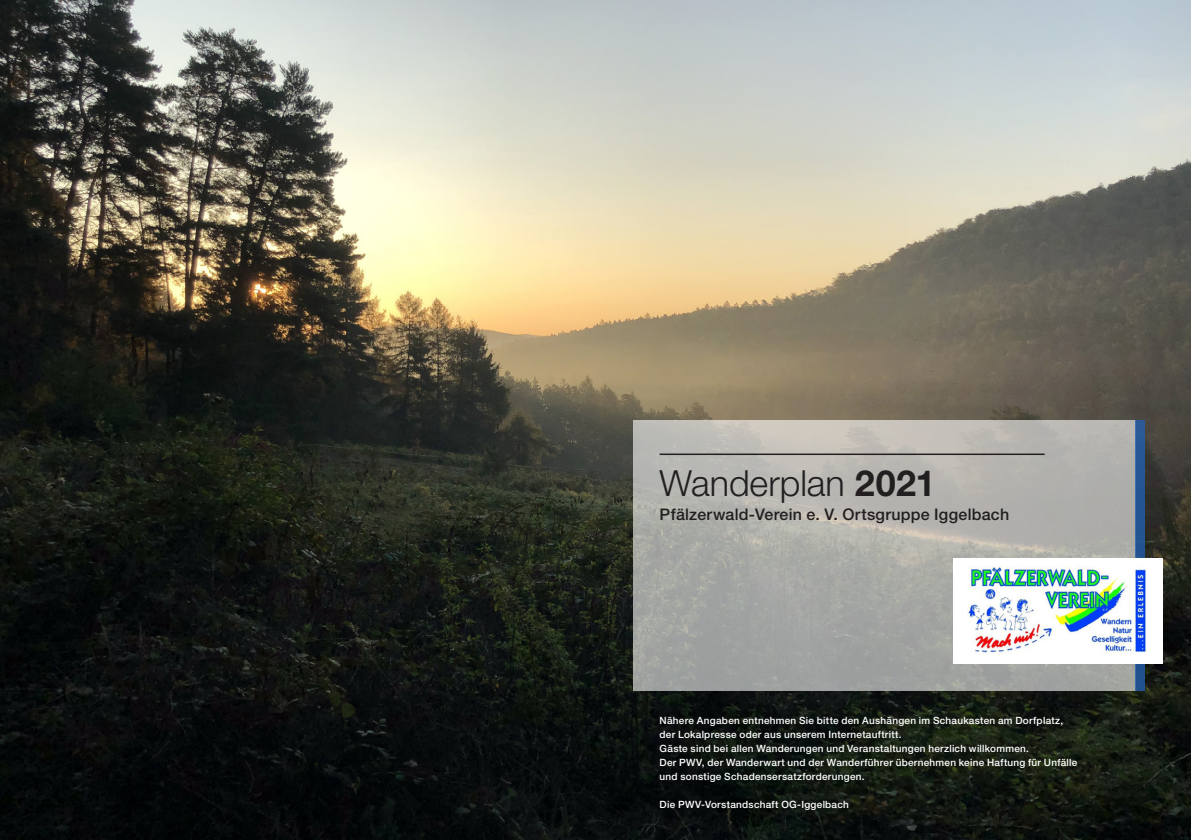
<style>
.page{position:relative;width:1191px;height:840px;background:#fff}
.page>*{position:absolute;margin:0;border:0;box-sizing:border-box;transform-origin:0 0}
.t1{font:300 36px "Helvetica Neue LT Std";color:#231f20}
.t2{font:500 16px "Helvetica Neue LT Std";letter-spacing:.015em;color:#231f20}
.t3{font:500 10px/14px "Helvetica Neue LT Std";letter-spacing:.025em;color:#fff}
.s1{font-weight:700}
</style>
<div class="page">
<img style="left:0;top:0;width:1191px;height:839px">
<svg style="left:633px;top:420px;width:502px;height:270px;background:#aeaeaa"></svg>
<div style="left:1135px;top:420px;width:9px;height:270px;background:#255592"></div>
<hr style="left:659px;top:453px;width:385px;height:2px;background:#231f20">
<div style="left:952px;top:557px;width:210px;height:106px;background:#fff"></div>
<img style="left:968px;top:565px;width:178px;height:89px">
<h1 class="t1" style="left:659px;top:460px;width:277px">Wanderplan <span class="s1">2021</span></h1>
<h2 class="t2" style="left:659px;top:504px;width:351px">Pfälzerwald-Verein e. V. Ortsgruppe Iggelbach</h2>
<p class="t3" style="left:659px;top:713px;width:419px">Nähere Angaben entnehmen Sie bitte den Aushängen im Schaukasten am Dorfplatz, der Lokalpresse oder aus unserem Internetauftritt.<br>Gäste sind bei allen Wanderungen und Veranstaltungen herzlich willkommen.<br>Der PWV, der Wanderwart und der Wanderführer übernehmen keine Haftung für Unfälle und sonstige Schadensersatzforderungen.</p>
<p class="t3" style="left:659px;top:797px;width:191px">Die PWV-Vorstandschaft OG-Iggelbach</p>
</div>
